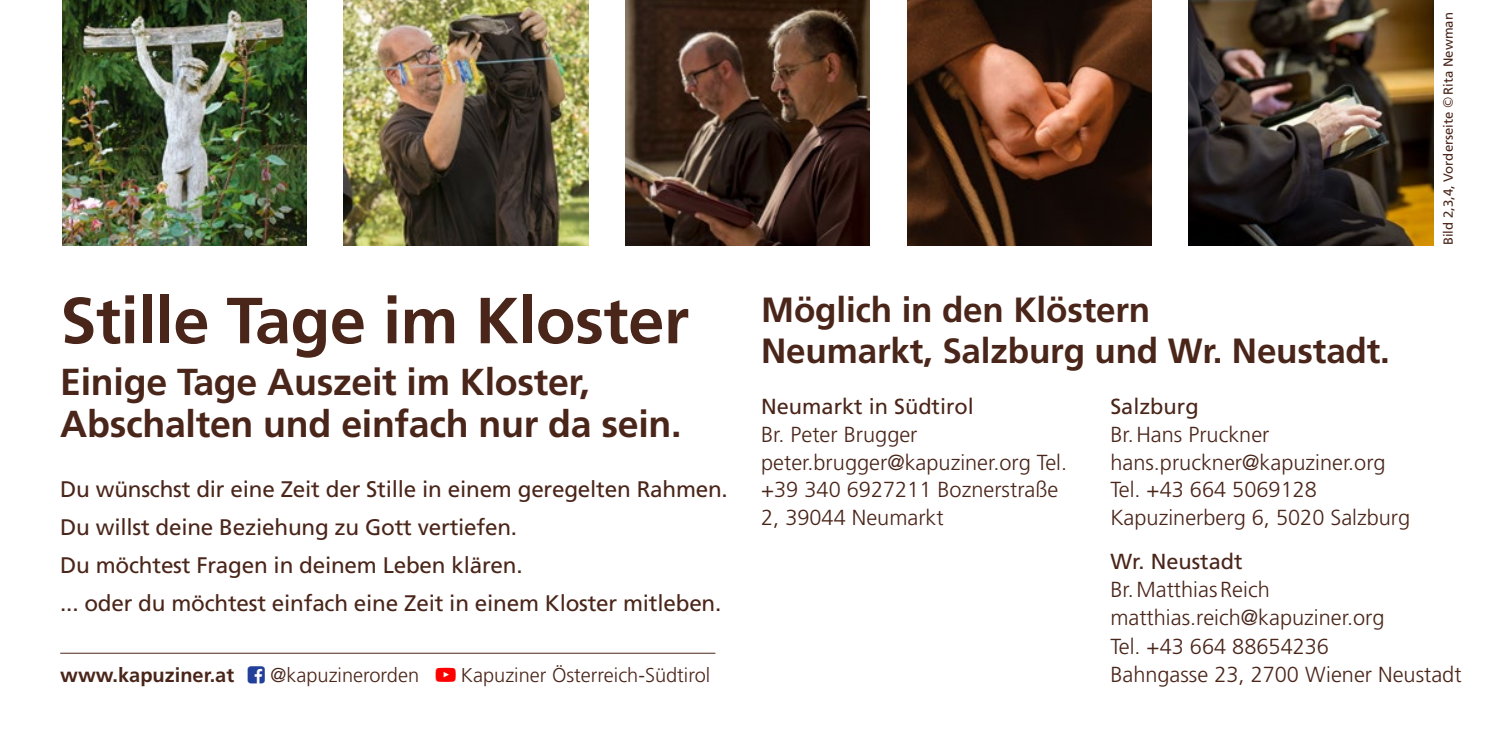
<style>
.page{position:relative;width:1489px;height:745px;background:#fff}
.page>*{position:absolute;margin:0;border:0;box-sizing:border-box;transform-origin:0 0}
.h1_innen{font:700 65px "Frutiger LT Std";letter-spacing:-.01em;color:#4a2519}
.h1_innen_sub{font:700 37.5px/41.2px "Frutiger LT Std";letter-spacing:-.01em;color:#4a2519}
.t1{font:700 35px/40.2px "Frutiger LT Std";letter-spacing:-.005em;color:#4a2519}
.p_lead{font:22.5px "Frutiger LT Std";letter-spacing:-.01em;color:#4a2519}
.t2{font:300 21.75px/27.8px "Frutiger LT Std";color:#4a2519}
.t3{font:300 20px "Frutiger LT Std";color:#4a2519}
.t4{font:700 20px "Frutiger LT Std";color:#4a2519}
.p_lead-2{font:13px "Frutiger LT Std";color:#4a2519}
.s1{font-family:"Kievit Pro"}
.s2{font-weight:400}
</style>
<div class="page">
<img style="left:62px;top:0;width:244px;height:245px">
<img style="left:344px;top:0;width:244px;height:245px">
<img style="left:907px;top:0;width:244px;height:245px">
<img style="left:625px;top:0;width:244px;height:245px">
<img style="left:1188px;top:0;width:244px;height:245px">
<hr style="left:60px;top:652px;width:655px;height:1px;background:#4a2519">
<p class="h1_innen" style="left:60px;top:282px;width:630px">Stille Tage im Kloster</p>
<p class="h1_innen_sub" style="left:60px;top:361px;width:623px">Einige Tage Auszeit im Kloster,<br>Abschalten und einfach nur da sein.</p>
<p class="p_lead" style="left:60px;top:475px;width:669px">Du wünschst dir eine Zeit der Stille in einem geregelten Rahmen.</p>
<p class="p_lead" style="left:60px;top:513px;width:458px">Du willst deine Beziehung zu Gott vertiefen.</p>
<p class="p_lead" style="left:60px;top:551px;width:464px">Du möchtest Fragen in deinem Leben klären.</p>
<p class="p_lead" style="left:60px;top:589px;width:662px">... oder du möchtest einfach eine Zeit in einem Kloster mitleben.</p>
<p class="t4" style="left:60px;top:662px;width:175px">www.kapuziner.at</p>
<p class="t3" style="left:270px;top:663px;width:150px">@kapuzinerorden</p>
<p class="t3" style="left:461px;top:663px;width:251px">Kapuziner Österreich-Südtirol</p>
<p class="t1" style="left:761px;top:290px;width:630px">Möglich in den Klöstern<br>Neumarkt, Salzburg und Wr. Neustadt.</p>
<p class="p_lead-2" style="left:1440px;top:245px;width:234px;rotate:-90deg">Bild 2,3,4, Vorderseite <span class="s1">©</span>Rita Newman</p>
<p class="t2" style="left:761px;top:392px;width:307px"><span class="s2">Neumarkt in Südtirol<br></span>Br. Peter Brugger peter.brugger@kapuziner.org Tel. +39 340 6927211 Boznerstraße<br>2, 39044 Neumarkt</p>
<p class="t2" style="left:1110px;top:392px;width:301px"><span class="s2">Salzburg<br></span>Br. Hans Pruckner hans.pruckner@kapuziner.org<br>Tel. +43 664 5069128<br>Kapuzinerberg 6, 5020 Salzburg</p>
<p class="t2" style="left:1110px;top:547px;width:353px"><span class="s2">Wr. Neustadt<br></span>Br. Matthias Reich matthias.reich@kapuziner.org<br>Tel. +43 664 88654236<br>Bahngasse 23, 2700 Wiener Neustadt</p>
</div>
